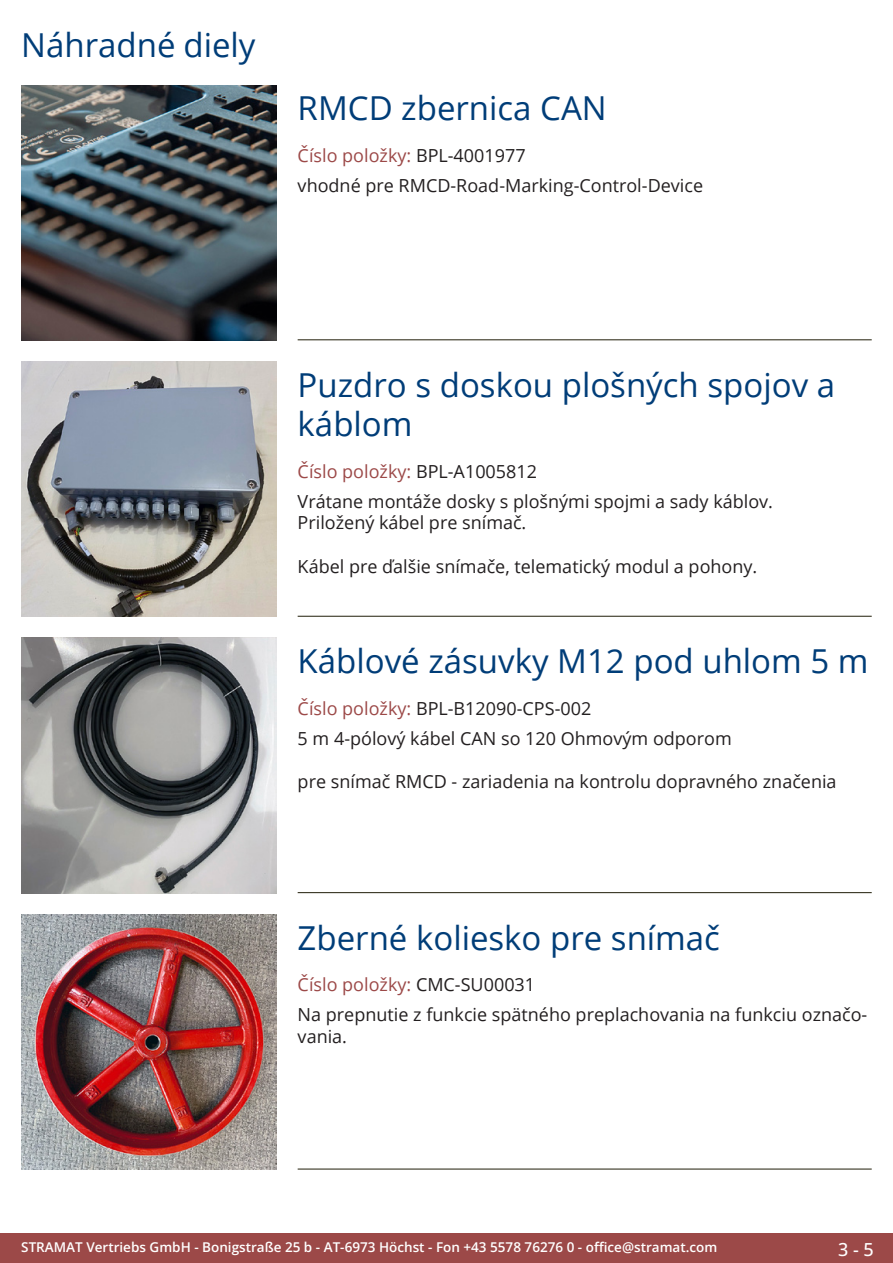
<style>
.page{position:relative;width:893px;height:1263px;background:#fff}
.page>*{position:absolute;margin:0;border:0;box-sizing:border-box;transform-origin:0 0}
.Produkttitel{font:33px/39.6px "Open Sans";color:#003d78}
.RastTitel{font:33px "Open Sans";color:#003d78}
.Beschreibung_Text{font:18px/21.6px "Open Sans";color:#231f20}
.TechDaten_Überschrif{font:18px "Open Sans";color:#9c4948}
.TechDaten_Überschrif-2{font:18px "Open Sans";color:#231f20}
.t1{font:500 18px "Open Sans";color:#fff}
.t2{font:600 13.5px "Open Sans";color:#fff}
.s1{color:#231f20}
.s2{color:#9c4948}
</style>
<div class="page">
<div style="left:0;top:1233px;width:893px;height:30px;background:#9c4948"></div>
<hr style="left:298px;top:340px;width:574px;height:1px;background:#201d08">
<hr style="left:298px;top:616px;width:574px;height:1px;background:#201d08">
<hr style="left:298px;top:892px;width:574px;height:1px;background:#201d08">
<hr style="left:298px;top:1169px;width:574px;height:1px;background:#201d08">
<img style="left:21px;top:85px;width:255px;height:255px">
<img style="left:21px;top:361px;width:255px;height:256px">
<img style="left:21px;top:638px;width:255px;height:255px">
<img style="left:21px;top:914px;width:255px;height:255px">
<p class="RastTitel" style="left:21px;top:22px;width:236px">Náhradné diely</p>
<p class="Produkttitel" style="left:298px;top:88px;width:311px">RMCD zbernica CAN</p>
<p class="TechDaten_Überschrif" style="left:298px;top:143px;width:230px">Číslo položky: <span class="s1">BPL-4001977</span></p>
<p class="Beschreibung_Text" style="left:298px;top:174px;width:407px">vhodné pre RMCD-Road-Marking-Control-Device</p>
<p class="Produkttitel" style="left:298px;top:364px;width:539px">Puzdro s doskou plošných spojov a káblom</p>
<p class="TechDaten_Überschrif" style="left:298px;top:459px;width:241px">Číslo položky: <span class="s1">BPL-A1005812</span></p>
<p class="Beschreibung_Text" style="left:298px;top:490px;width:477px">Vrátane montáže dosky s plošnými spojmi a sady káblov.<br>Priložený kábel pre snímač.</p>
<p class="Beschreibung_Text" style="left:298px;top:555px;width:461px">Kábel pre ďalšie snímače, telematický modul a pohony.</p>
<p class="Produkttitel" style="left:298px;top:640px;width:572px">Káblové zásuvky M12 pod uhlom 5 m</p>
<p class="TechDaten_Überschrif-2" style="left:298px;top:696px;width:295px"><span class="s2">Číslo položky:</span> BPL-B12090-CPS-002</p>
<p class="Beschreibung_Text" style="left:298px;top:727px;width:436px">5 m 4-pólový kábel CAN so 120 Ohmovým odporom</p>
<p class="Beschreibung_Text" style="left:298px;top:770px;width:540px">pre snímač RMCD - zariadenia na kontrolu dopravného značenia</p>
<p class="Produkttitel" style="left:298px;top:917px;width:424px">Zberné koliesko pre snímač</p>
<p class="TechDaten_Überschrif" style="left:298px;top:972px;width:239px">Číslo položky: <span class="s1">CMC-SU00031</span></p>
<p class="Beschreibung_Text" style="left:298px;top:1003px;width:570px">Na prepnutie z funkcie spätného preplachovania na funkciu označo&shy;vania.</p>
<p class="t2" style="left:21px;top:1238px;width:698px">STRAMAT Vertriebs GmbH - Bonigstraße 25 b - AT-6973 Höchst - Fon +43 5578 76276 0 - office@stramat.com</p>
<p class="t1" style="left:838px;top:1237px;width:37px">3 - 5</p>
</div>
